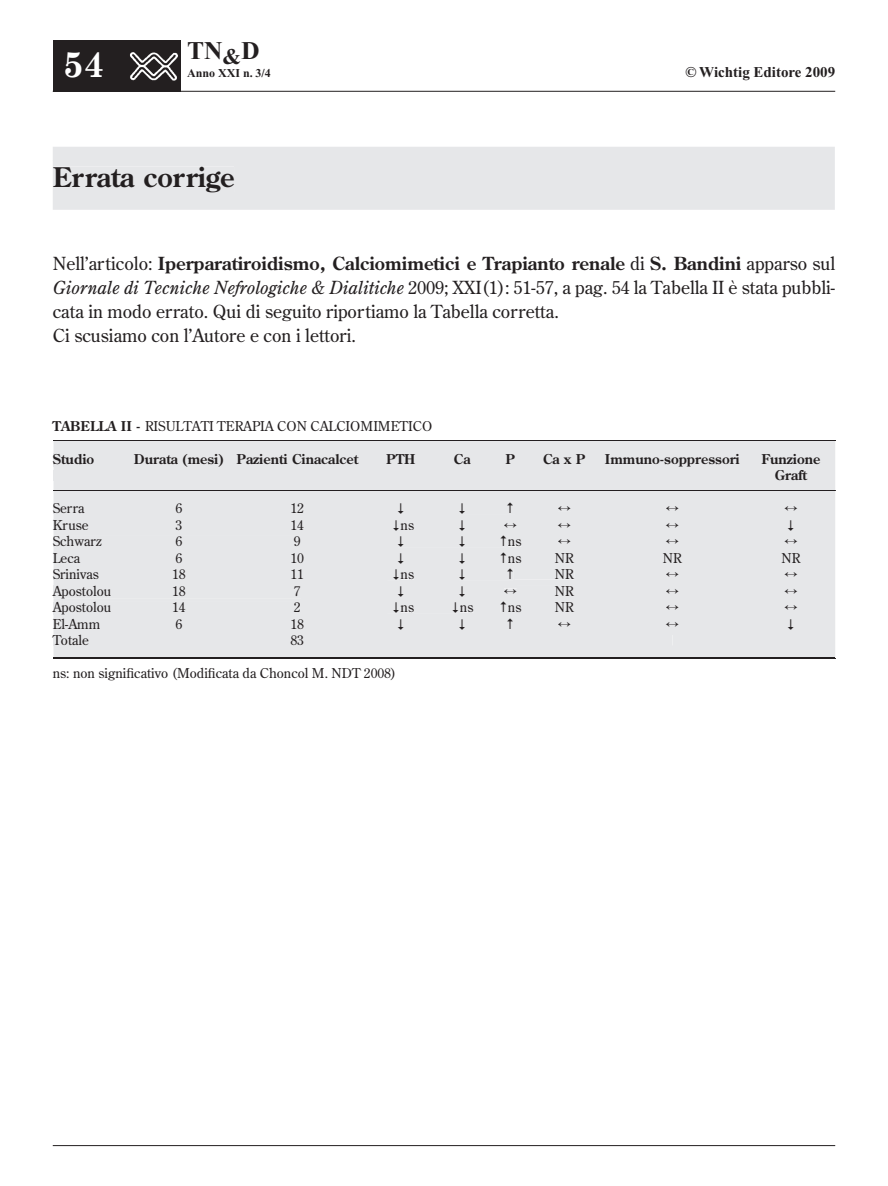
<style>
.page{position:relative;width:888px;height:1186px;background:#fff}
.page>*{position:absolute;margin:0;border:0;box-sizing:border-box;transform-origin:0 0}
.t1{font:700 36px "Century Schoolbook";color:#fff}
.t2{font:700 27px "Century Old Style";color:#231f20}
.t3{font:700 25.5px "Times New Roman";color:#231f20}
.t4{font:18px/24px "Century Old Style";color:#231f20}
.t5{font:700 15px "Times New Roman";color:#231f20}
.t6{font:13.5px "Century Old Style";color:#231f20}
.t7{font:700 13.5px/16.5px "Century Old Style";color:#231f20;text-align:center}
.t8{font:13.5px "Lucida Grande";color:#231f20}
.t9{font:700 12px "Times New Roman";color:#231f20}
.s1{font-weight:700}
.s2{font-style:italic}
.s3{font-family:"Lucida Grande"}
</style>
<div class="page">
<hr style="left:53px;top:91px;width:782px;height:1px;background:#231f20">
<div style="left:53px;top:40px;width:127px;height:51px;background:#231f20"></div>
<img style="left:130px;top:52px;width:48px;height:29px">
<hr style="left:53px;top:1145px;width:782px;height:1px;background:#231f20">
<div style="left:53px;top:147px;width:782px;height:63px;background:#e6e7e9"></div>
<div style="left:53px;top:167px;width:181px;height:25px;background:#e6e7e9"></div>
<hr style="left:53px;top:440px;width:782px;height:1px;background:#231f20">
<hr style="left:53px;top:490px;width:782px;height:1px;background:#231f20">
<hr style="left:53px;top:658px;width:782px;height:1px;background:#231f20">
<div style="left:54px;top:441px;width:781px;height:217px;background:#e6e7e9"></div>
<div style="left:54px;top:453px;width:771px;height:13px;background:#e6e7e9"></div>
<div style="left:54px;top:470px;width:754px;height:10px;background:#e6e7e9"></div>
<div style="left:54px;top:503px;width:250px;height:10px;background:#e6e7e9"></div>
<div style="left:398px;top:503px;width:6px;height:11px;background:#e6e7e9"></div>
<div style="left:459px;top:502px;width:56px;height:12px;background:#e6e7e9"></div>
<div style="left:666px;top:506px;width:131px;height:7px;background:#e6e7e9"></div>
<div style="left:54px;top:520px;width:250px;height:10px;background:#e6e7e9"></div>
<div style="left:388px;top:520px;width:11px;height:10px;background:#e6e7e9"></div>
<div style="left:401px;top:523px;width:13px;height:7px;background:#e6e7e9"></div>
<div style="left:459px;top:520px;width:8px;height:10px;background:#e6e7e9"></div>
<div style="left:504px;top:522px;width:175px;height:8px;background:#e6e7e9"></div>
<div style="left:679px;top:520px;width:115px;height:10px;background:#e6e7e9"></div>
<div style="left:54px;top:536px;width:247px;height:10px;background:#e6e7e9"></div>
<div style="left:398px;top:535px;width:108px;height:12px;background:#e6e7e9"></div>
<div style="left:508px;top:539px;width:13px;height:7px;background:#e6e7e9"></div>
<div style="left:558px;top:539px;width:239px;height:7px;background:#e6e7e9"></div>
<div style="left:54px;top:553px;width:250px;height:10px;background:#e6e7e9"></div>
<div style="left:398px;top:552px;width:108px;height:11px;background:#e6e7e9"></div>
<div style="left:508px;top:553px;width:293px;height:10px;background:#e6e7e9"></div>
<div style="left:54px;top:569px;width:250px;height:10px;background:#e6e7e9"></div>
<div style="left:388px;top:569px;width:11px;height:11px;background:#e6e7e9"></div>
<div style="left:401px;top:572px;width:13px;height:7px;background:#e6e7e9"></div>
<div style="left:459px;top:568px;width:54px;height:12px;background:#e6e7e9"></div>
<div style="left:515px;top:569px;width:59px;height:10px;background:#e6e7e9"></div>
<div style="left:666px;top:572px;width:131px;height:7px;background:#e6e7e9"></div>
<div style="left:54px;top:585px;width:247px;height:13px;background:#e6e7e9"></div>
<div style="left:398px;top:586px;width:69px;height:10px;background:#e6e7e9"></div>
<div style="left:517px;top:586px;width:57px;height:10px;background:#e6e7e9"></div>
<div style="left:666px;top:588px;width:131px;height:8px;background:#e6e7e9"></div>
<div style="left:54px;top:602px;width:247px;height:12px;background:#e6e7e9"></div>
<div style="left:388px;top:602px;width:11px;height:11px;background:#e6e7e9"></div>
<div style="left:401px;top:605px;width:13px;height:7px;background:#e6e7e9"></div>
<div style="left:414px;top:602px;width:44px;height:11px;background:#e6e7e9"></div>
<div style="left:460px;top:605px;width:13px;height:7px;background:#e6e7e9"></div>
<div style="left:501px;top:601px;width:5px;height:11px;background:#e6e7e9"></div>
<div style="left:508px;top:602px;width:66px;height:10px;background:#e6e7e9"></div>
<div style="left:666px;top:605px;width:131px;height:7px;background:#e6e7e9"></div>
<div style="left:54px;top:618px;width:250px;height:11px;background:#e6e7e9"></div>
<div style="left:398px;top:618px;width:117px;height:11px;background:#e6e7e9"></div>
<div style="left:558px;top:621px;width:121px;height:8px;background:#e6e7e9"></div>
<div style="left:679px;top:619px;width:115px;height:10px;background:#e6e7e9"></div>
<div style="left:54px;top:635px;width:618px;height:10px;background:#e6e7e9"></div>
<hr style="left:54px;top:490px;width:781px;height:1px;background:#231f20">
<svg style="left:558px;top:506px;width:13px;height:5px"></svg>
<svg style="left:504px;top:588px;width:13px;height:5px"></svg>
<h1 class="t1" style="left:63px;top:42px;width:43px">54</h1>
<h3 class="t3" style="left:187px;top:36px;width:74px">TN<sub>&amp;</sub>D</h3>
<p class="t9" style="left:187px;top:66px;width:85px">Anno XXI n. 3/4</p>
<p class="t5" style="left:685px;top:63px;width:151px">© Wichtig Editore 2009</p>
<h2 class="t2" style="left:53px;top:159px;width:183px">Errata corrige</h2>
<p class="t4" style="left:53px;top:250px;width:784px">Nell’articolo: <span class="s1">Iperparatiroidismo, Calciomimetici e Trapianto renale</span> di <span class="s1">S. Bandini</span> apparso sul <span class="s2">Giornale di Tecniche Nefrologiche &amp; Dialitiche</span> 2009; XXI(1): 51-57, a pag. 54 la Tabella II è stata pubbli&shy;cata in modo errato. Qui di seguito riportiamo la Tabella corretta.<br>Ci scusiamo con l’Autore e con i lettori.</p>
<p class="t6" style="left:53px;top:417px;width:381px"><span class="s1">TABELLA II -</span> RISULTATI TERAPIA CON CALCIOMIMETICO</p>
<p class="t7" style="left:53px;top:450px;width:43px">Studio</p>
<p class="t7" style="left:134px;top:450px;width:226px">Durata (mesi) Pazienti Cinacalcet</p>
<p class="t7" style="left:386px;top:450px;width:31px">PTH</p>
<p class="t7" style="left:454px;top:450px;width:18px">Ca</p>
<p class="t7" style="left:505px;top:450px;width:11px">P</p>
<p class="t7" style="left:543px;top:450px;width:44px">Ca x P</p>
<p class="t7" style="left:605px;top:450px;width:136px">Immuno-soppressori</p>
<p class="t7" style="left:761px;top:450px;width:60px">Funzione<br>Graft</p>
<p class="t6" style="left:53px;top:499px;width:33px">Serra</p>
<p class="t6" style="left:175px;top:499px;width:8px">6</p>
<p class="t6" style="left:291px;top:499px;width:15px">12</p>
<p class="t8" style="left:396px;top:501px;width:10px">↓</p>
<p class="t8" style="left:458px;top:501px;width:10px">↓</p>
<p class="t8" style="left:506px;top:501px;width:10px">↑</p>
<p class="t6" style="left:53px;top:516px;width:37px">Kruse</p>
<p class="t6" style="left:175px;top:516px;width:8px">3</p>
<p class="t6" style="left:291px;top:516px;width:15px">14</p>
<p class="t6" style="left:392px;top:516px;width:24px"><span class="s3">↓</span>ns</p>
<p class="t8" style="left:458px;top:517px;width:10px">↓</p>
<p class="t8" style="left:786px;top:517px;width:10px">↓</p>
<p class="t6" style="left:53px;top:532px;width:51px">Schwarz</p>
<p class="t6" style="left:175px;top:532px;width:8px">6</p>
<p class="t6" style="left:294px;top:532px;width:8px">9</p>
<p class="t8" style="left:396px;top:534px;width:10px">↓</p>
<p class="t8" style="left:458px;top:534px;width:10px">↓</p>
<p class="t6" style="left:499px;top:532px;width:24px"><span class="s3">↑</span>ns</p>
<p class="t6" style="left:53px;top:549px;width:29px">Leca</p>
<p class="t6" style="left:175px;top:549px;width:8px">6</p>
<p class="t6" style="left:291px;top:549px;width:15px">10</p>
<p class="t8" style="left:396px;top:550px;width:10px">↓</p>
<p class="t8" style="left:458px;top:550px;width:10px">↓</p>
<p class="t6" style="left:499px;top:549px;width:24px"><span class="s3">↑</span>ns</p>
<p class="t6" style="left:555px;top:549px;width:20px">NR</p>
<p class="t6" style="left:663px;top:549px;width:20px">NR</p>
<p class="t6" style="left:781px;top:549px;width:20px">NR</p>
<p class="t6" style="left:53px;top:565px;width:48px">Srinivas</p>
<p class="t6" style="left:172px;top:565px;width:15px">18</p>
<p class="t6" style="left:291px;top:565px;width:15px">11</p>
<p class="t6" style="left:392px;top:565px;width:24px"><span class="s3">↓</span>ns</p>
<p class="t8" style="left:458px;top:567px;width:10px">↓</p>
<p class="t8" style="left:506px;top:567px;width:10px">↑</p>
<p class="t6" style="left:555px;top:565px;width:20px">NR</p>
<p class="t6" style="left:53px;top:582px;width:60px">Apostolou</p>
<p class="t6" style="left:172px;top:582px;width:15px">18</p>
<p class="t6" style="left:294px;top:582px;width:8px">7</p>
<p class="t8" style="left:396px;top:583px;width:10px">↓</p>
<p class="t8" style="left:458px;top:583px;width:10px">↓</p>
<p class="t6" style="left:555px;top:582px;width:20px">NR</p>
<p class="t6" style="left:53px;top:598px;width:60px">Apostolou</p>
<p class="t6" style="left:172px;top:598px;width:15px">14</p>
<p class="t6" style="left:294px;top:598px;width:8px">2</p>
<p class="t6" style="left:392px;top:598px;width:24px"><span class="s3">↓</span>ns</p>
<p class="t6" style="left:451px;top:598px;width:24px"><span class="s3">↓</span>ns</p>
<p class="t6" style="left:499px;top:598px;width:24px"><span class="s3">↑</span>ns</p>
<p class="t6" style="left:555px;top:598px;width:20px">NR</p>
<p class="t6" style="left:53px;top:615px;width:49px">El-Amm</p>
<p class="t6" style="left:175px;top:615px;width:8px">6</p>
<p class="t6" style="left:291px;top:615px;width:15px">18</p>
<p class="t8" style="left:396px;top:616px;width:10px">↓</p>
<p class="t8" style="left:458px;top:616px;width:10px">↓</p>
<p class="t8" style="left:506px;top:616px;width:10px">↑</p>
<p class="t8" style="left:786px;top:616px;width:10px">↓</p>
<p class="t6" style="left:53px;top:631px;width:38px">Totale</p>
<p class="t6" style="left:291px;top:631px;width:15px">83</p>
<p class="t6" style="left:53px;top:664px;width:345px">ns: non significativo (Modificata da Choncol M. NDT 2008)</p>
</div>
